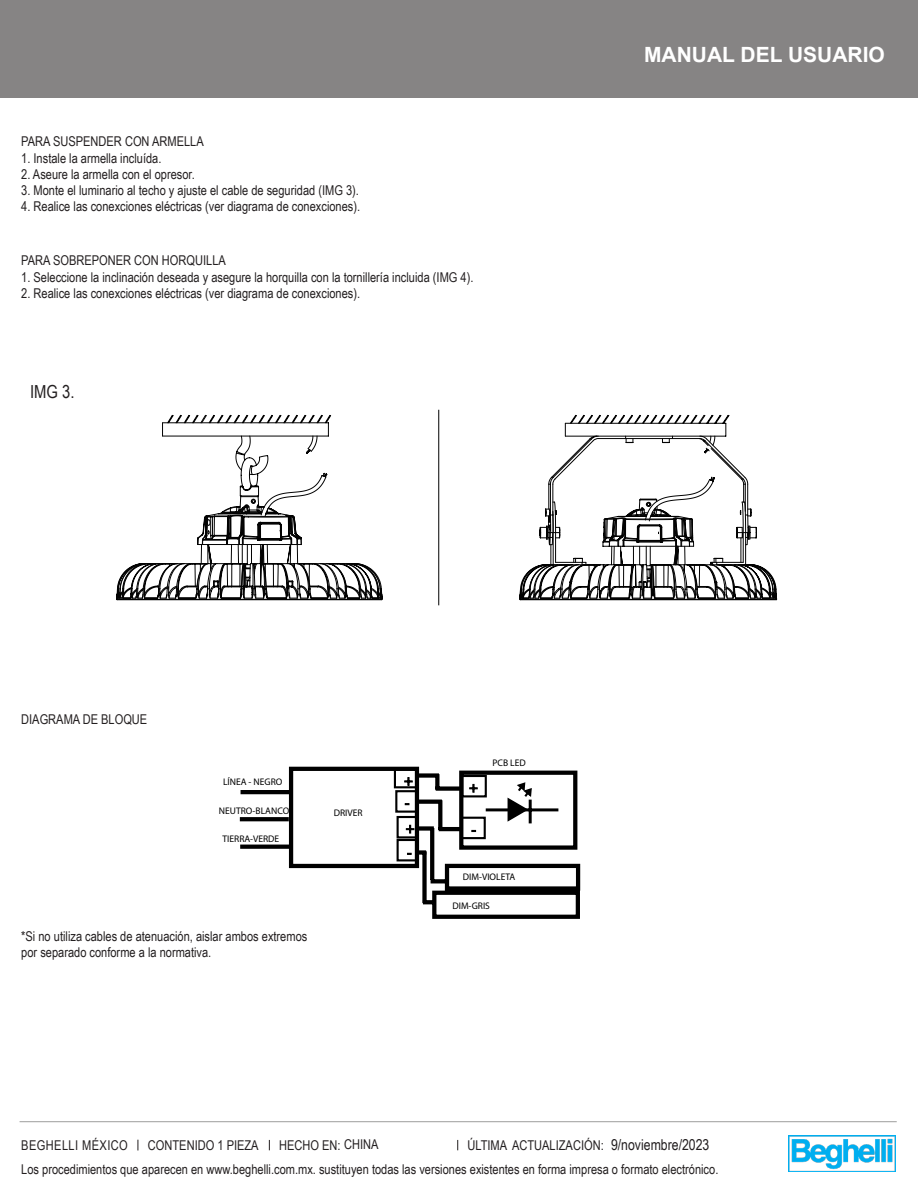
<style>
.page{position:relative;width:918px;height:1188px;background:#fff}
.page>*{position:absolute;margin:0;border:0;box-sizing:border-box;transform-origin:0 0}
.t1{font:700 21px "Arial";color:#fff}
.t2{font:18px "Arial Narrow";color:#231f20}
.t3{font:15px "Arial Narrow";color:#231f20}
.t4{font:14.4px "Myriad Pro";color:#000}
.t5{font:13.5px/23.9px "Arial Narrow";color:#231f20}
.t6{font:13.5px "Arial Narrow";letter-spacing:.03em;color:#231f20}
.t7{font:9.6px "Myriad Pro";color:#000}
</style>
<div class="page">
<div style="left:0;top:0;width:918px;height:98px;background:#868484"></div>
<hr style="left:20px;top:1121px;width:877px;height:1px;background:#9d9d9c">
<img style="left:789px;top:1136px;width:106px;height:36px">
<svg style="left:288px;top:766px;width:132px;height:4px"></svg>
<svg style="left:239px;top:770px;width:342px;height:149px"></svg>
<svg style="left:117px;top:415px;width:265px;height:185px"></svg>
<svg style="left:520px;top:415px;width:257px;height:185px"></svg>
<hr style="left:438px;top:410px;width:1px;height:195px;background:#000">
<div style="left:263px;top:529px;width:16px;height:8px;background:#fff"></div>
<div style="left:642px;top:530px;width:16px;height:8px;background:#fff"></div>
<p class="t5" style="left:21px;top:129px;width:184px">PARA SUSPENDER CON ARMELLA</p>
<p class="t5" style="left:21px;top:145px;width:142px">1. Instale la armella incluída.</p>
<p class="t5" style="left:21px;top:162px;width:175px">2. Aseure la armella con el opresor.</p>
<p class="t5" style="left:21px;top:178px;width:339px">3. Monte el luminario al techo y ajuste el cable de seguridad (IMG 3).</p>
<p class="t5" style="left:21px;top:194px;width:341px">4. Realice las conexciones eléctricas (ver diagrama de conexciones).</p>
<p class="t5" style="left:21px;top:248px;width:206px">PARA SOBREPONER CON HORQUILLA</p>
<p class="t5" style="left:21px;top:264px;width:454px">1. Seleccione la inclinación deseada y asegure la horquilla con la tornillería incluida (IMG 4).</p>
<p class="t5" style="left:21px;top:281px;width:341px">2. Realice las conexciones eléctricas (ver diagrama de conexciones).</p>
<p class="t2" style="left:30px;top:379px;width:46px">IMG 3.</p>
<h1 class="t1" style="left:644px;top:41px;width:242px">MANUAL DEL USUARIO</h1>
<p class="t5" style="left:21px;top:707px;width:128px">DIAGRAMA DE BLOQUE</p>
<p class="t7" style="left:223px;top:776px;width:61px">LÍNEA - NEGRO</p>
<p class="t7" style="left:219px;top:805px;width:72px">NEUTRO-BLANCO</p>
<p class="t7" style="left:223px;top:833px;width:58px">TIERRA-VERDE</p>
<p class="t7" style="left:334px;top:807px;width:30px">DRIVER</p>
<p class="t5" style="left:21px;top:928px;width:288px;line-height:16.2px">*Si no utiliza cables de atenuación, aislar ambos extremos por separado conforme a la normativa.</p>
<p class="t4" style="left:404px;top:772px;width:10px">+</p>
<p class="t4" style="left:405px;top:794px;width:6px">-</p>
<p class="t4" style="left:406px;top:819px;width:10px">+</p>
<p class="t4" style="left:407px;top:844px;width:6px">-</p>
<p class="t4" style="left:469px;top:778px;width:10px">+</p>
<p class="t4" style="left:472px;top:821px;width:6px">-</p>
<p class="t7" style="left:493px;top:757px;width:35px">PCB LED</p>
<p class="t7" style="left:463px;top:871px;width:54px">DIM-VIOLETA</p>
<p class="t7" style="left:452px;top:900px;width:39px">DIM-GRIS</p>
<p class="t5" style="left:21px;top:1133px;width:699px;text-indent:446px">ÚLTIMA ACTUALIZACIÓN:<br>Los procedimientos que aparecen en www.beghelli.com.mx. sustituyen todas las versiones existentes en forma impresa o formato electrónico.</p>
<p class="t6" style="left:21px;top:1135px;width:108px">BEGHELLI MÉXICO</p>
<p class="t5" style="left:279px;top:1133px;width:63px">HECHO EN:</p>
<p class="t5" style="left:344px;top:1131px;width:36px">CHINA</p>
<p class="t3" style="left:611px;top:1134px;width:100px">9/noviembre/2023</p>
<p class="t5" style="left:148px;top:1133px;width:112px">CONTENIDO 1 PIEZA</p>
</div>
